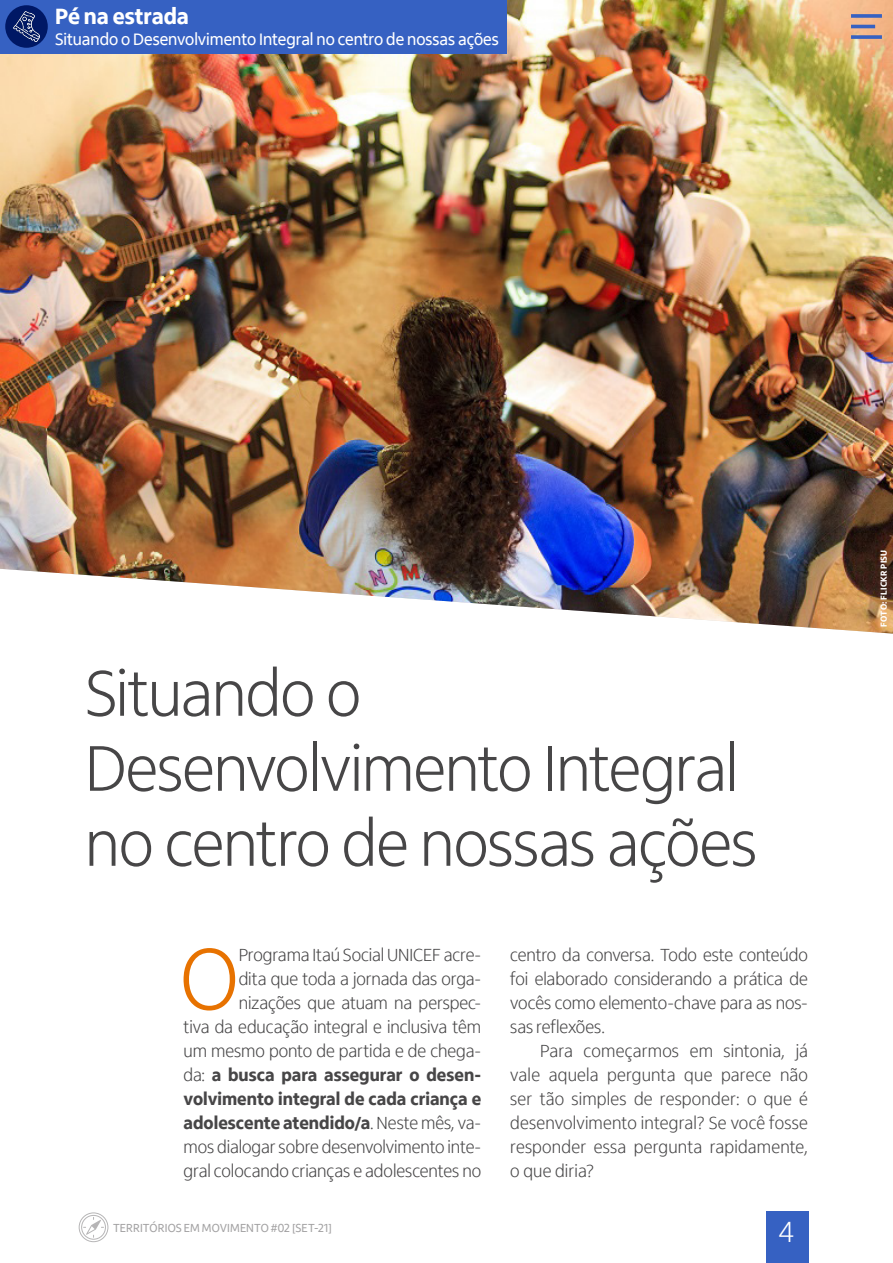
<style>
.page{position:relative;width:893px;height:1263px;background:#fff}
.page>*{position:absolute;margin:0;border:0;box-sizing:border-box;transform-origin:0 0}
.TEXTO_REVISTA{font:300 89.1px "Itau Display";color:#e77200}
.intertitulo{font:300 66px/75px "Itau Display";letter-spacing:-.015em;color:#474647}
.t1{font:300 30px "Itau Display";color:#fff}
.intertitulo-2{font:800 22.8px "Itau Display";letter-spacing:-.005em;color:#fff}
.TEXTO_REVISTA-2{font:300 18px/24px "Itau Display";letter-spacing:-.005em;color:#474647;text-align:justify}
.intertitulo-3{font:17.1px "Itau Display";color:#fff}
.t2{font:12px "Itau Display";letter-spacing:.005em;color:#a3a2a3}
.TEXTO_REVISTA-3{font:800 9px "Itau Display";letter-spacing:.015em;color:#fff}
.s1{font-weight:800}
</style>
<div class="page">
<div style="left:766px;top:1211px;width:43px;height:52px;background:#3661c2"></div>
<svg style="left:79px;top:1212px;width:29px;height:30px"></svg>
<img style="left:0;top:0;width:893px;height:634px">
<div style="left:0;top:0;width:506px;height:53px;background:#3661c2"></div>
<div style="left:5px;top:5px;width:43px;height:43px;background:#001865;border-radius:50%"></div>
<img style="left:14px;top:12px;width:25px;height:29px">
<svg style="left:851px;top:14px;width:31px;height:4px"></svg>
<hr style="left:851px;top:25px;width:24px;height:3px;background:#3661c2">
<svg style="left:851px;top:35px;width:31px;height:4px"></svg>
<p class="intertitulo-2" style="left:55px;top:3px;width:135px">Pé na estrada</p>
<p class="intertitulo-3" style="left:55px;top:29px;width:445px">Situando o Desenvolvimento Integral no centro de nossas ações</p>
<p class="intertitulo" style="left:85px;top:657px;width:674px">Situando o<br>Desenvolvimento Integral no centro de nossas ações</p>
<p class="TEXTO_REVISTA-2" style="left:184px;top:943px;width:299px;text-align:right">Programa Itaú Social UNICEF acre-<br>dita que toda a jornada das orga&shy;nizações que atuam na perspec-<br>tiva da educação integral e inclusiva têm um mesmo ponto de partida e de chega&shy;da: <span class="s1">a busca para assegurar o desen&shy;volvimento integral de cada criança e adolescente atendido/a</span>. Neste mês, va&shy;mos dialogar sobre desenvolvimento inte&shy;gral colocando crianças e adolescentes no</p>
<p class="TEXTO_REVISTA-2" style="left:510px;top:943px;width:299px">centro da conversa. Todo este conteúdo foi elaborado considerando a prática de vocês como elemento-chave para as nos&shy;sas reflexões.</p>
<p class="TEXTO_REVISTA" style="left:180px;top:929px;width:60px">O</p>
<p class="TEXTO_REVISTA-2" style="left:510px;top:1039px;width:299px;text-indent:30px">Para começarmos em sintonia, já vale aquela pergunta que parece não ser tão simples de responder: o que é desenvolvimento integral? Se você fosse responder essa pergunta rapidamente, o que diria?</p>
<p class="t2" style="left:113px;top:1221px;width:220px">TERRITÓRIOS EM MOVIMENTO #02 [SET-21]</p>
<h3 class="t1" style="left:779px;top:1215px;width:17px">4</h3>
<p class="TEXTO_REVISTA-3" style="left:879px;top:627px;width:78px;rotate:-90deg">FOTO: FLICKR PISU</p>
</div>
